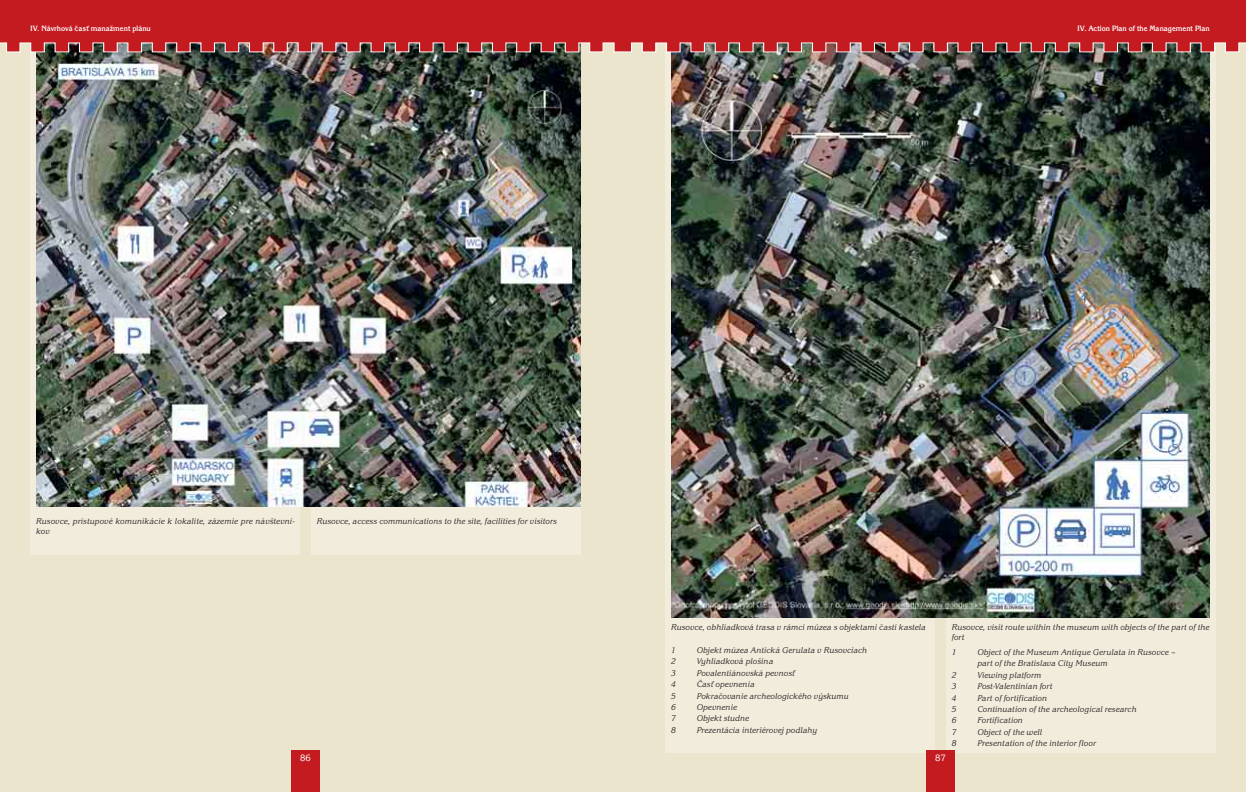
<style>
.page{position:relative;width:1247px;height:793px;background:#fff}
.page>*{position:absolute;margin:0;border:0;box-sizing:border-box;transform-origin:0 0}
.t1{font:9.6px "Korinna Itc TOT";color:#fff}
.t2{font:italic 8.7px/10px "Korinna Itc TOT";color:#231f20;scale:.95 1}
.t3{font:700 8px "Korinna Itc TOT";color:#fff;scale:.96 1}
</style>
<div class="page">
<div style="left:623px;top:0;width:623px;height:792px;background:#ece5ce"></div>
<div style="left:946px;top:33px;width:269px;height:720px;background:#f2ecdc"></div>
<div style="left:666px;top:33px;width:269px;height:720px;background:#f2ecdc"></div>
<img style="left:671px;top:52px;width:539px;height:565px">
<div style="left:926px;top:750px;width:29px;height:42px;background:#c41b21"></div>
<div style="left:0;top:0;width:623px;height:792px;background:#ece5ce"></div>
<div style="left:311px;top:33px;width:269px;height:522px;background:#f2ecdc"></div>
<div style="left:31px;top:33px;width:269px;height:522px;background:#f2ecdc"></div>
<div style="left:291px;top:750px;width:29px;height:42px;background:#c41b21"></div>
<img style="left:36px;top:52px;width:544px;height:455px">
<svg style="left:0;top:0;width:1246px;height:52px;background:#be262a"></svg>
<p class="t3" style="left:31px;top:26px;width:127px">IV. Návrhová časť manažment plánu</p>
<p class="t3" style="left:1078px;top:26px;width:139px">IV. Action Plan of the Management Plan</p>
<p class="t2" style="left:36px;top:517px;width:274px">Rusovce, prístupové komunikácie k lokalite, zázemie pre návštevní&shy;kov</p>
<p class="t2" style="left:317px;top:517px;width:254px">Rusovce, access communications to the site, facilities for visitors</p>
<p class="t1" style="left:300px;top:755px;width:12px">86</p>
<p class="t2" style="left:671px;top:623px;width:270px">Rusovce, obhliadková trasa v rámci múzea s objektami časti kastela</p>
<p class="t2" style="left:671px;top:646px;width:6px">1</p>
<p class="t2" style="left:697px;top:646px;width:181px">Objekt múzea Antická Gerulata v Rusovciach</p>
<p class="t2" style="left:671px;top:657px;width:6px">2</p>
<p class="t2" style="left:697px;top:657px;width:82px">Vyhliadková plošina</p>
<p class="t2" style="left:671px;top:669px;width:6px">3</p>
<p class="t2" style="left:697px;top:669px;width:105px">Povalentiánovská pevnosť</p>
<p class="t2" style="left:671px;top:680px;width:6px">4</p>
<p class="t2" style="left:697px;top:680px;width:63px">Časť opevnenia</p>
<p class="t2" style="left:671px;top:692px;width:6px">5</p>
<p class="t2" style="left:697px;top:692px;width:162px">Pokračovanie archeologického výskumu</p>
<p class="t2" style="left:671px;top:703px;width:6px">6</p>
<p class="t2" style="left:697px;top:703px;width:44px">Opevnenie</p>
<p class="t2" style="left:671px;top:714px;width:6px">7</p>
<p class="t2" style="left:697px;top:714px;width:57px">Objekt studne</p>
<p class="t2" style="left:671px;top:726px;width:6px">8</p>
<p class="t2" style="left:697px;top:726px;width:128px">Prezentácia interiérovej podlahy</p>
<p class="t2" style="left:952px;top:623px;width:273px">Rusovce, visit route within the museum with objects of the part of the fort</p>
<p class="t2" style="left:952px;top:648px;width:6px">1</p>
<p class="t2" style="left:977px;top:647px;width:210px;line-height:11.4px">Object of the Museum Antique Gerulata in Rusovce – part of the Bratislava City Museum</p>
<p class="t2" style="left:952px;top:671px;width:6px">2</p>
<p class="t2" style="left:977px;top:671px;width:69px">Viewing platform</p>
<p class="t2" style="left:952px;top:682px;width:6px">3</p>
<p class="t2" style="left:977px;top:682px;width:81px">Post-Valentinian fort</p>
<p class="t2" style="left:952px;top:694px;width:6px">4</p>
<p class="t2" style="left:977px;top:694px;width:75px">Part of fortification</p>
<p class="t2" style="left:952px;top:705px;width:6px">5</p>
<p class="t2" style="left:977px;top:705px;width:169px">Continuation of the archeological research</p>
<p class="t2" style="left:952px;top:716px;width:6px">6</p>
<p class="t2" style="left:977px;top:716px;width:50px">Fortification</p>
<p class="t2" style="left:952px;top:728px;width:6px">7</p>
<p class="t2" style="left:977px;top:728px;width:70px">Object of the well</p>
<p class="t2" style="left:952px;top:739px;width:6px">8</p>
<p class="t2" style="left:977px;top:739px;width:127px">Presentation of the interior floor</p>
<p class="t1" style="left:935px;top:755px;width:12px">87</p>
</div>
